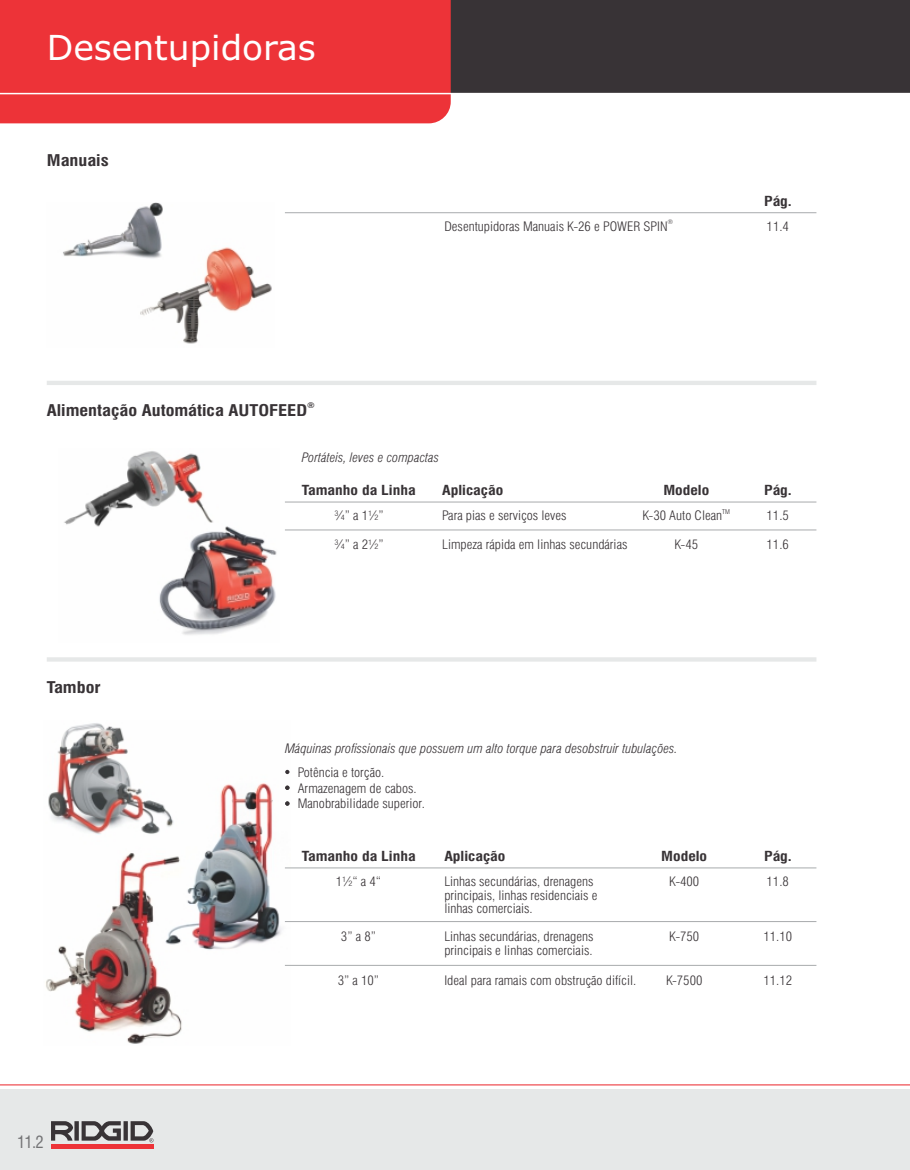
<style>
.page{position:relative;width:910px;height:1170px;background:#fff}
.page>*{position:absolute;margin:0;border:0;box-sizing:border-box;transform-origin:0 0}
.t1{font:34.5px "Verdana";color:#fff}
.t2{font:condensed 16.5px "Swiss 721 BT";color:#737375}
.t3{font:700 condensed 15.75px "Swiss 721 BT";color:#383336;scale:1.17 1}
.t4{font:700 condensed 13.5px "Swiss 721 BT";color:#383336;scale:1.17 1}
.t5{font:300 condensed 12.9px/13.8px "Swiss 721 BT";color:#383336;scale:1.06 1}
.t6{font:italic 300 condensed 12.9px "Swiss 721 BT";color:#383336;scale:1.06 1}
.t7{font:700 condensed 7.8px "Swiss 721 BT";color:#383336;scale:1.17 1}
.t8{font:300 condensed 6.45px "Swiss 721 BT";color:#383336;scale:1.06 1}
</style>
<div class="page">
<img style="left:64px;top:451px;width:213px;height:184px">
<img style="left:46px;top:723px;width:245px;height:321px">
<img style="left:63px;top:202px;width:209px;height:142px">
<div style="left:0;top:1089px;width:910px;height:80px;background:#e6e8e8"></div>
<hr style="left:0;top:1084px;width:910px;height:1px;background:#ed3338">
<div style="left:0;top:0;width:910px;height:94px;background:#383336"></div>
<div style="left:0;top:0;width:451px;height:123px;background:#ed3338"></div>
<hr style="left:0;top:93px;width:910px;height:1px;background:#fff">
<hr style="left:51px;top:1144px;width:102px;height:4px;background:#ed3338">
<svg style="left:51px;top:1121px;width:102px;height:21px"></svg>
<hr style="left:285px;top:212px;width:531px;height:1px;background:#a8abad">
<hr style="left:47px;top:381px;width:769px;height:4px;background:#e6e8e8">
<hr style="left:47px;top:657px;width:769px;height:4px;background:#e6e8e8">
<hr style="left:285px;top:501px;width:531px;height:1px;background:#a8abad">
<hr style="left:285px;top:867px;width:531px;height:1px;background:#a8abad">
<svg style="left:285px;top:769px;width:4px;height:5px"></svg>
<hr style="left:285px;top:921px;width:531px;height:1px;background:#a8abad">
<svg style="left:285px;top:785px;width:4px;height:4px"></svg>
<svg style="left:285px;top:801px;width:4px;height:4px"></svg>
<hr style="left:285px;top:529px;width:531px;height:1px;background:#a8abad">
<hr style="left:285px;top:965px;width:531px;height:1px;background:#a8abad">
<h1 class="t1" style="left:47px;top:34px;width:271px">Desentupidoras</h1>
<p class="t3" style="left:47px;top:154px;width:55px">Manuais</p>
<p class="t7" style="left:307px;top:402px;width:8px">®</p>
<p class="t3" style="left:47px;top:404px;width:224px">Alimentação Automática AUTOFEED</p>
<p class="t4" style="left:764px;top:196px;width:25px">Pág.</p>
<p class="t8" style="left:668px;top:219px;width:7px">®</p>
<p class="t5" style="left:444px;top:220px;width:212px">Desentupidoras Manuais K-26 e POWER SPIN</p>
<p class="t5" style="left:767px;top:220px;width:23px">11.4</p>
<p class="t6" style="left:302px;top:452px;width:131px">Portáteis, leves e compactas</p>
<p class="t3" style="left:47px;top:680px;width:48px">Tambor</p>
<p class="t2" style="left:17px;top:1135px;width:28px">11.2</p>
<p class="t4" style="left:302px;top:485px;width:99px">Tamanho da Linha</p>
<p class="t4" style="left:764px;top:485px;width:25px">Pág.</p>
<p class="t5" style="left:334px;top:510px;width:48px">¾” a 1½”</p>
<p class="t5" style="left:334px;top:539px;width:48px">¾” a 2½”</p>
<p class="t4" style="left:442px;top:485px;width:54px">Aplicação</p>
<p class="t4" style="left:663px;top:485px;width:41px">Modelo</p>
<p class="t8" style="left:722px;top:508px;width:9px">TM</p>
<p class="t5" style="left:642px;top:510px;width:77px">K-30 Auto Clean</p>
<p class="t5" style="left:674px;top:539px;width:24px">K-45</p>
<p class="t5" style="left:442px;top:510px;width:119px">Para pias e serviços leves</p>
<p class="t5" style="left:442px;top:539px;width:176px">Limpeza rápida em linhas secundárias</p>
<p class="t5" style="left:767px;top:510px;width:23px">11.5</p>
<p class="t5" style="left:767px;top:539px;width:23px">11.6</p>
<p class="t6" style="left:285px;top:743px;width:372px">Máquinas profissionais que possuem um alto torque para desobstruir tubulações.</p>
<p class="t5" style="left:298px;top:765px;width:121px;line-height:15.8px">Potência e torção.<br>Armazenagem de cabos.<br>Manobrabilidade superior.</p>
<p class="t4" style="left:302px;top:850px;width:99px">Tamanho da Linha</p>
<p class="t5" style="left:336px;top:875px;width:44px">1½“ a 4“</p>
<p class="t5" style="left:341px;top:930px;width:35px">3” a 8”</p>
<p class="t4" style="left:444px;top:850px;width:54px">Aplicação</p>
<p class="t5" style="left:444px;top:875px;width:146px">Linhas secundárias, drenagens principais, linhas residenciais e linhas comerciais.</p>
<p class="t5" style="left:444px;top:930px;width:142px">Linhas secundárias, drenagens principais e linhas comerciais.</p>
<p class="t4" style="left:661px;top:850px;width:41px">Modelo</p>
<p class="t4" style="left:764px;top:850px;width:25px">Pág.</p>
<p class="t5" style="left:669px;top:875px;width:30px">K-400</p>
<p class="t5" style="left:767px;top:875px;width:23px">11.8</p>
<p class="t5" style="left:669px;top:930px;width:30px">K-750</p>
<p class="t5" style="left:763px;top:930px;width:29px">11.10</p>
<p class="t5" style="left:338px;top:974px;width:41px">3” a 10”</p>
<p class="t5" style="left:444px;top:974px;width:183px">Ideal para ramais com obstrução difícil.</p>
<p class="t5" style="left:666px;top:974px;width:36px">K-7500</p>
<p class="t5" style="left:763px;top:974px;width:29px">11.12</p>
</div>
